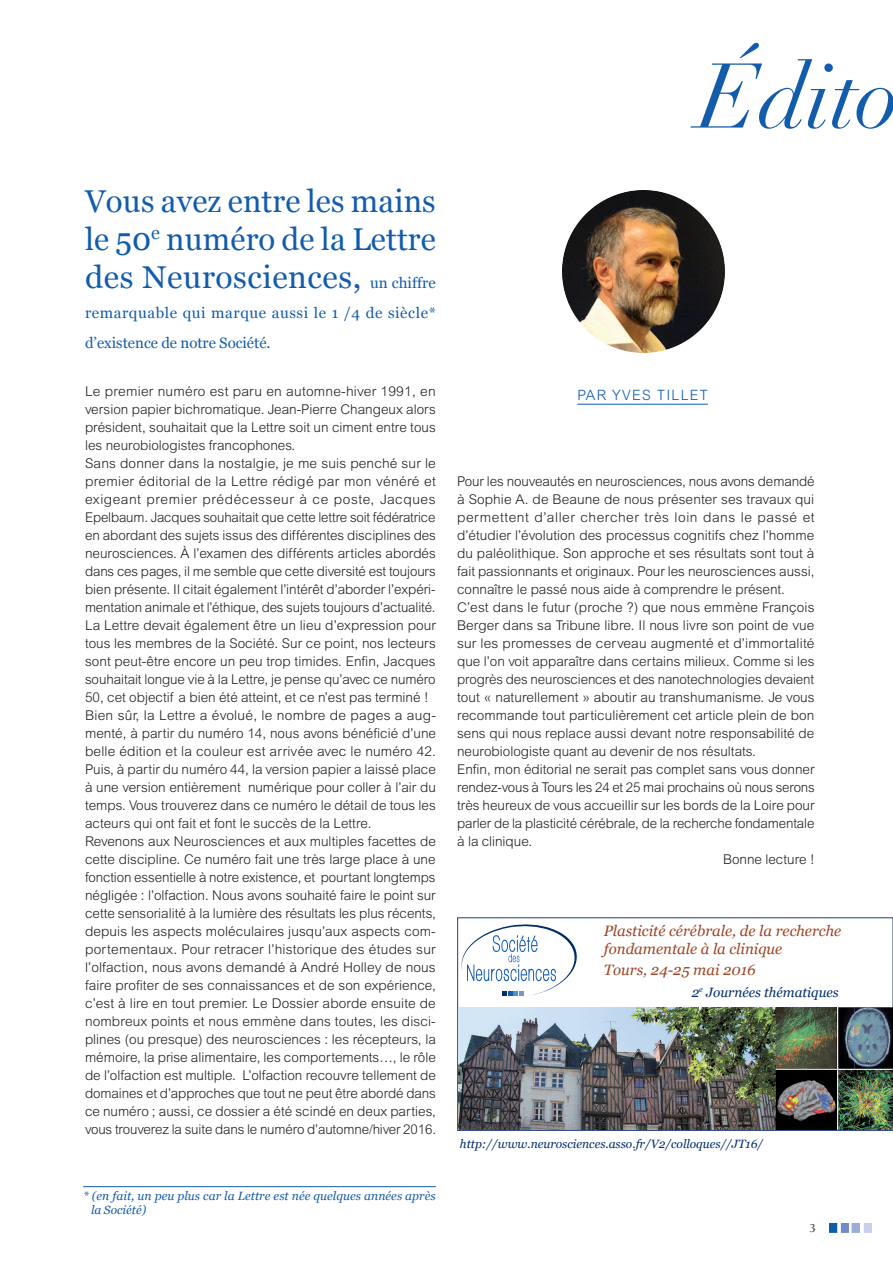
<style>
.page{position:relative;width:893px;height:1263px;background:#fff}
.page>*{position:absolute;margin:0;border:0;box-sizing:border-box;transform-origin:0 0}
.t1{font:italic 90px "Didot LT Std";letter-spacing:-.01em;color:#135cab}
.t2{font:31.5px/37.8px "Georgia";letter-spacing:.005em;color:#135cab;text-align:justify}
.t3{font:italic 15px/17.2px "Georgia";color:#9e4425}
.t4{font:15px/30px "Georgia";letter-spacing:.035em;color:#135cab}
.t5{font:300 14.25px "Arial";letter-spacing:.09em;color:#135cab}
.t6{font:300 13.5px/18px "Arial";color:#231f20}
.t7{font:300 13.5px "Arial";letter-spacing:.04em;color:#231f20}
.t8{font:italic 13.5px "Georgia";color:#002c6b}
.t9{font:italic 12px/14.4px "Georgia";letter-spacing:.005em;color:#135cab}
.t10{font:italic 12px "Georgia";color:#002c6b}
.t11{font:12px "Optima LT Std";color:#231f20}
.s1{font-size:15px}
</style>
<div class="page">
<img style="left:829px;top:1224px;width:42px;height:8px">
<hr style="left:577px;top:404px;width:131px;height:1px;background:#135cab">
<img style="left:562px;top:190px;width:163px;height:163px">
<img style="left:458px;top:1007px;width:435px;height:123px">
<svg style="left:462px;top:924px;width:115px;height:72px"></svg>
<hr style="left:83px;top:1186px;width:353px;height:1px;background:#135cab">
<h1 class="t1" style="left:698px;top:43px;width:203px">Édito</h1>
<h2 class="t2" style="left:85px;top:182px;width:352px">Vous avez entre les mains le 50<sup>e</sup> numéro de la Lettre des Neurosciences, <span class="s1">un chiffre</span></h2>
<p class="t4" style="left:85px;top:297px;width:352px">remarquable qui marque aussi le 1 /4 de siècle* d’existence de notre Société.</p>
<p class="t6" style="left:85px;top:382px;width:353px">Le premier numéro est paru en automne-hiver 1991, en version papier bichromatique. Jean-Pierre Changeux alors président, souhaitait que la Lettre soit un ciment entre tous les neurobiologistes francophones.<br>Sans donner dans la nostalgie, je me suis penché sur le premier éditorial de la Lettre rédigé par mon vénéré et exigeant premier prédécesseur à ce poste, Jacques Epelbaum. Jacques souhaitait que cette lettre soit fédératrice en abordant des sujets issus des différentes disciplines des neurosciences. À l’examen des différents articles abordés dans ces pages, il me semble que cette diversité est toujours bien présente. Il citait également l’intérêt d’aborder l’expéri&shy;mentation animale et l’éthique, des sujets toujours d’actualité.<br>La Lettre devait également être un lieu d’expression pour tous les membres de la Société. Sur ce point, nos lecteurs sont peut-être encore un peu trop timides. Enfin, Jacques souhaitait longue vie à la Lettre, je pense qu’avec ce numéro 50, cet objectif a bien été atteint, et ce n’est pas terminé !<br>Bien sûr, la Lettre a évolué, le nombre de pages a aug&shy;menté, à partir du numéro 14, nous avons bénéficié d’une belle édition et la couleur est arrivée avec le numéro 42.<br>Puis, à partir du numéro 44, la version papier a laissé place à une version entièrement numérique pour coller à l’air du temps. Vous trouverez dans ce numéro le détail de tous les acteurs qui ont fait et font le succès de la Lettre.<br>Revenons aux N eurosciences et aux multiples facettes de cette discipline. Ce numéro fait une très large place à une fonction essentielle à notre existence, et pourtant longtemps négligée : l’olfaction. Nous avons souhaité faire le point sur cette sensorialité à la lumière des résultats les plus récents, depuis les aspects moléculaires jusqu’aux aspects com&shy;portementaux. Pour retracer l’historique des études sur l’olfaction, nous avons demandé à André Holley de nous faire profiter de ses connaissances et de son expérience, c’est à lire en tout premier. Le Dossier aborde ensuite de nombreux points et nous emmène dans toutes, les disci&shy;plines (ou presque) des neurosciences : les récepteurs, la mémoire, la prise alimentaire, les comportements…, le rôle de l’olfaction est multiple. L’olfaction recouvre tellement de domaines et d’approches que tout ne peut être abordé dans ce numéro ; aussi, ce dossier a été scindé en deux parties, vous trouverez la suite dans le numéro d’automne/hiver 2016.</p>
<p class="t9" style="left:91px;top:1188px;width:346px;text-indent:-8px">* (en fait, un peu plus car la Lettre est née quelques années après la Société)</p>
<p class="t5" style="left:577px;top:387px;width:132px">par YVES TILLET</p>
<p class="t6" style="left:457px;top:472px;width:359px">Pour les nouveautés en neurosciences, nous avons demandé</p>
<p class="t6" style="left:457px;top:490px;width:359px">à Sophie A. de Beaune de nous présenter ses travaux qui</p>
<p class="t7" style="left:457px;top:510px;width:359px">permettent d’aller chercher très loin dans le passé et</p>
<p class="t6" style="left:457px;top:526px;width:359px">d’étudier l’évolution des processus cognitifs chez l’homme</p>
<p class="t6" style="left:457px;top:544px;width:359px">du paléolithique. Son approche et ses résultats sont tout à</p>
<p class="t6" style="left:457px;top:562px;width:359px">fait passionnants et originaux. Pour les neurosciences aussi,</p>
<p class="t6" style="left:457px;top:580px;width:329px">connaître le passé nous aide à comprendre le présent.</p>
<p class="t6" style="left:457px;top:598px;width:359px">C’est dans le futur (proche ?) que nous emmène François</p>
<p class="t6" style="left:457px;top:616px;width:359px">Berger dans sa Tribune libre. Il nous livre son point de vue</p>
<p class="t6" style="left:457px;top:634px;width:359px">sur les promesses de cerveau augmenté et d’immortalité</p>
<p class="t6" style="left:457px;top:652px;width:359px">que l’on voit apparaître dans certains milieux. Comme si les</p>
<p class="t6" style="left:457px;top:670px;width:359px">progrès des neurosciences et des nanotechnologies devaient</p>
<p class="t6" style="left:457px;top:688px;width:359px">tout « naturellement » aboutir au transhumanisme. Je vous</p>
<p class="t6" style="left:457px;top:706px;width:359px">recommande tout particulièrement cet article plein de bon</p>
<p class="t6" style="left:457px;top:724px;width:359px">sens qui nous replace aussi devant notre responsabilité de</p>
<p class="t6" style="left:457px;top:742px;width:300px">neurobiologiste quant au devenir de nos résultats.</p>
<p class="t6" style="left:457px;top:760px;width:359px">Enfin, mon éditorial ne serait pas complet sans vous donner</p>
<p class="t6" style="left:457px;top:778px;width:359px">rendez-vous à Tours les 24 et 25 mai prochains où nous serons</p>
<p class="t6" style="left:457px;top:796px;width:359px">très heureux de vous accueillir sur les bords de la Loire pour</p>
<p class="t6" style="left:457px;top:814px;width:359px">parler de la plasticité cérébrale, de la recherche fondamentale</p>
<p class="t6" style="left:457px;top:832px;width:77px">à la clinique.</p>
<p class="t6" style="left:723px;top:850px;width:93px">Bonne lecture !</p>
<p class="t3" style="left:604px;top:922px;width:239px">Plasticité cérébrale, de la recherche fondamentale à la clinique</p>
<p class="t3" style="left:604px;top:961px;width:153px">Tours, 24-25 mai 2016</p>
<p class="t8" style="left:692px;top:984px;width:148px">2<sup>e</sup> Journées thématiques</p>
<p class="t10" style="left:460px;top:1137px;width:305px">http://www.neurosciences.asso.fr/V2/colloques//JT16/</p>
<p class="t11" style="left:809px;top:1221px;width:8px">3</p>
</div>
